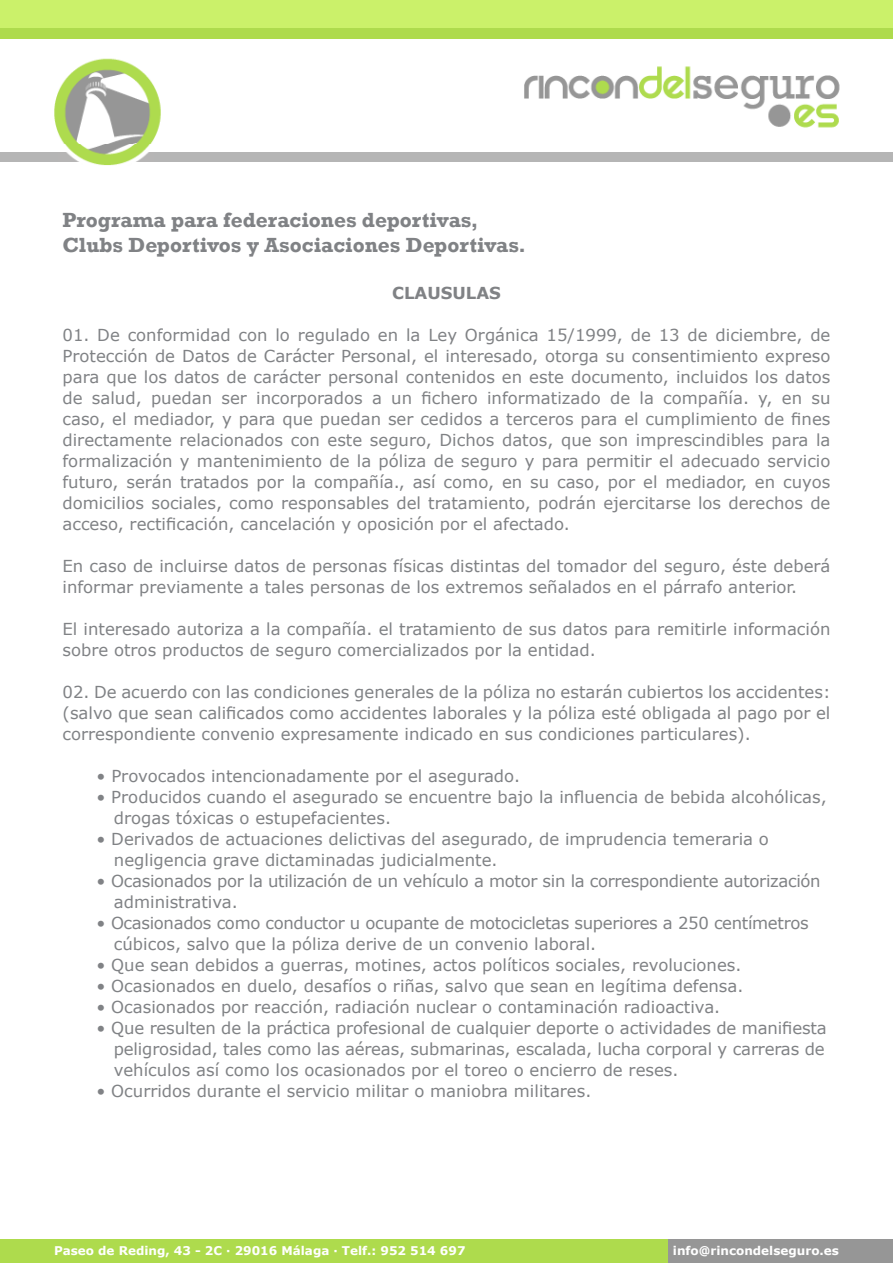
<style>
.page{position:relative;width:893px;height:1263px;background:#fff}
.page>*{position:absolute;margin:0;border:0;box-sizing:border-box;transform-origin:0 0}
.titulos{font:700 21px "Rockwell";color:#808285}
.texto{font:16.5px/21px "Verdana";color:#808285}
.texto-2{font:16.5px/21px "Verdana";letter-spacing:-.02em;color:#808285}
.texto-3{font:700 16.5px "Verdana";color:#808285}
.t1{font:700 12px "Verdana";color:#fff}
</style>
<div class="page">
<img style="left:54px;top:58px;width:786px;height:108px">
<div style="left:0;top:1239px;width:669px;height:24px;background:#aedb4d"></div>
<div style="left:0;top:0;width:893px;height:28px;background:#cbf16a"></div>
<div style="left:0;top:28px;width:893px;height:11px;background:#aedb4d"></div>
<div style="left:0;top:152px;width:57px;height:10px;background:#b5b5b5"></div>
<div style="left:154px;top:152px;width:739px;height:10px;background:#b5b5b5"></div>
<hr style="left:0;top:149px;width:67px;height:3px;background:#fff">
<hr style="left:148px;top:149px;width:745px;height:3px;background:#fff">
<div style="left:669px;top:1239px;width:224px;height:24px;background:#969696"></div>
<hr style="left:0;top:162px;width:81px;height:2px;background:#fff">
<hr style="left:132px;top:162px;width:761px;height:2px;background:#fff">
<p class="titulos" style="left:63px;top:207px;width:417px">Programa para federaciones deportivas,</p>
<p class="titulos" style="left:63px;top:233px;width:465px">Clubs Deportivos y Asociaciones Deportivas.</p>
<p class="texto-3" style="left:392px;top:282px;width:110px">CLAUSULAS</p>
<p class="texto" style="left:63px;top:323px;width:769px;text-align:justify">01. De conformidad con lo regulado en la Ley Orgánica 15/1999, de 13 de diciembre, de Protección de Datos de Carácter Personal, el interesado, otorga su consentimiento expreso para que los datos de carácter personal contenidos en este documento, incluidos los datos de salud, puedan ser incorporados a un fichero informatizado de la compañía. y, en su caso, el mediador, y para que puedan ser cedidos a terceros para el cumplimiento de fines directamente relacionados con este seguro, Dichos datos, que son imprescindibles para la formalización y mantenimiento de la póliza de seguro y para permitir el adecuado servicio futuro, serán tratados por la compañía., así como, en su caso, por el mediador, en cuyos domicilios sociales, como responsables del tratamiento, podrán ejercitarse los derechos de acceso, rectificación, cancelación y oposición por el afectado.</p>
<p class="texto" style="left:63px;top:554px;width:769px">En caso de incluirse datos de personas físicas distintas del tomador del seguro, éste deberá informar previamente a tales personas de los extremos señalados en el párrafo anterior.</p>
<p class="texto" style="left:63px;top:617px;width:769px">El interesado autoriza a la compañía. el tratamiento de sus datos para remitirle información sobre otros productos de seguro comercializados por la entidad.</p>
<p class="texto" style="left:63px;top:680px;width:769px;text-align:justify">02. De acuerdo con las condiciones generales de la póliza no estarán cubiertos los accidentes: (salvo que sean calificados como accidentes laborales y la póliza esté obligada al pago por el correspondiente convenio expresamente indicado en sus condiciones particulares).</p>
<p class="texto" style="left:97px;top:764px;width:425px">• Provocados intencionadamente por el asegurado.</p>
<p class="texto" style="left:114px;top:785px;width:714px;text-indent:-17px">• Producidos cuando el asegurado se encuentre bajo la influencia de bebida alcohólicas, drogas tóxicas o estupefacientes.</p>
<p class="texto" style="left:97px;top:827px;width:674px">• Derivados de actuaciones delictivas del asegurado, de imprudencia temeraria o</p>
<p class="texto" style="left:114px;top:848px;width:385px">negligencia grave dictaminadas judicialmente.</p>
<p class="texto-2" style="left:114px;top:869px;width:708px;text-indent:-17px">• Ocasionados por la utilización de un vehículo a motor sin la correspondiente autorización administrativa.</p>
<p class="texto-2" style="left:114px;top:911px;width:696px;text-indent:-17px">• Ocasionados como conductor u ocupante de motocicletas superiores a 250 centímetros cúbicos, salvo que la póliza derive de un convenio laboral.</p>
<p class="texto" style="left:97px;top:953px;width:646px">• Que sean debidos a guerras, motines, actos políticos sociales, revoluciones.</p>
<p class="texto" style="left:97px;top:974px;width:648px">• Ocasionados en duelo, desafíos o riñas, salvo que sean en legítima defensa.</p>
<p class="texto" style="left:97px;top:995px;width:625px">• Ocasionados por reacción, radiación nuclear o contaminación radioactiva.</p>
<p class="texto" style="left:114px;top:1016px;width:714px;text-indent:-17px">• Que resulten de la práctica profesional de cualquier deporte o actividades de manifiesta peligrosidad, tales como las aéreas, submarinas, escalada, lucha corporal y carreras de vehículos así como los ocasionados por el toreo o encierro de reses.</p>
<p class="texto" style="left:97px;top:1079px;width:496px">• Ocurridos durante el servicio militar o maniobra militares.</p>
<p class="t1" style="left:54px;top:1243px;width:413px">Paseo de Reding, 43 - 2C · 29016 Málaga · Telf.: 952 514 697</p>
<p class="t1" style="left:673px;top:1243px;width:168px">info@rincondelseguro.es</p>
</div>
